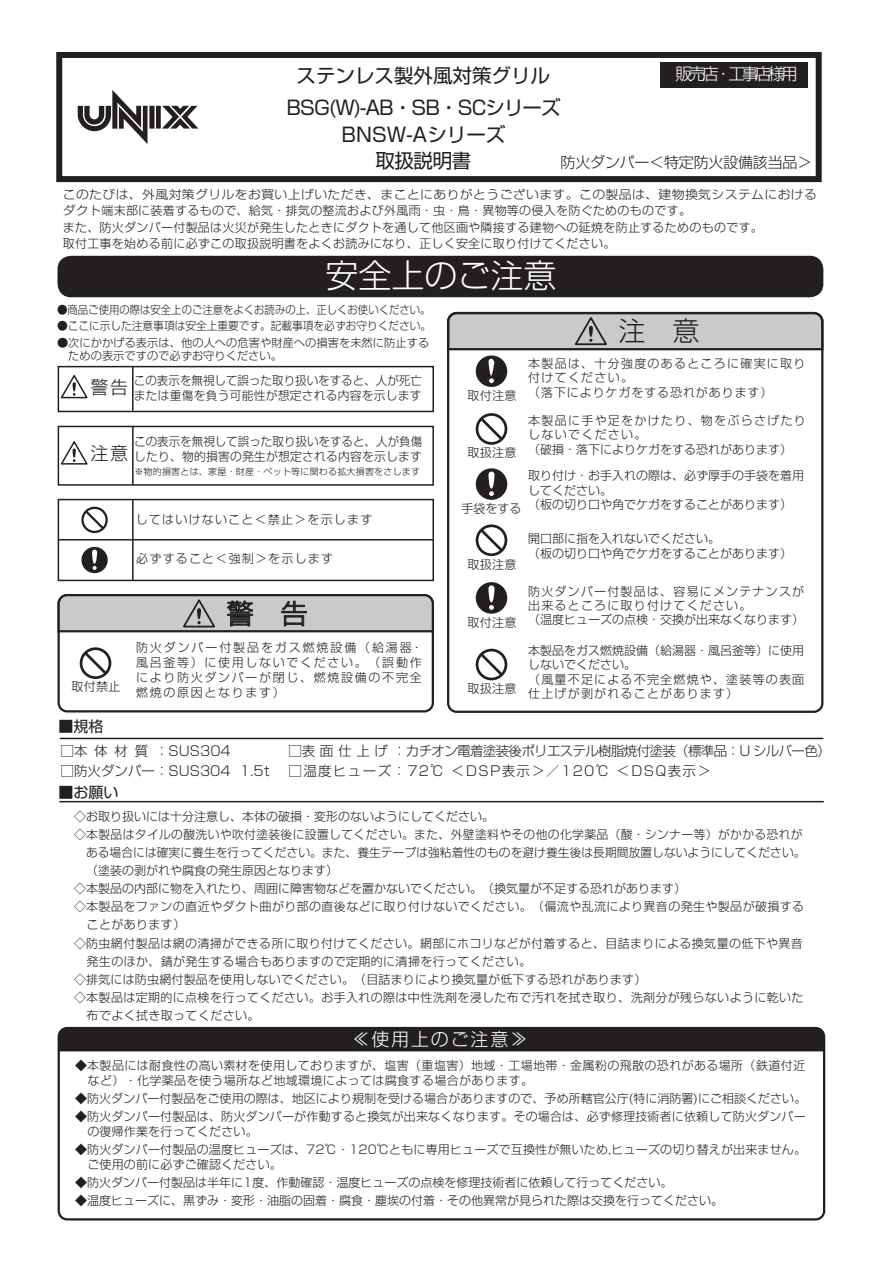
<style>
.page{position:relative;width:893px;height:1263px;background:#fff}
.page>*{position:absolute;margin:0;border:0;box-sizing:border-box;transform-origin:0 0}
.t1{font:300 33px "Shin Go Pro";color:#fff}
.t2{font:300 27px "Shin Go Pro";color:#231f20}
.t3{font:19.5px "Shin Go Pro";color:#231f20}
.t4{font:19.5px "Shin Go Pro";letter-spacing:-.05em;color:#231f20}
.t5{font:300 18px "Shin Go Pro";letter-spacing:.1em;color:#fff}
.t6{font:300 18px "Shin Go Pro";color:#231f20}
.t7{font:300 16.5px "Shin Go Pro";letter-spacing:-.2em;color:#fff}
.t8{font:300 15px "Shin Go Pro";letter-spacing:-.015em;color:#231f20}
.t9{font:15px "Shin Go Pro";color:#231f20}
.t10{font:300 13.5px "Shin Go Pro";letter-spacing:-.05em;color:#231f20}
.t11{font:300 13.5px "Shin Go Pro";color:#231f20}
.t12{font:300 13.5px "Shin Go Pro";letter-spacing:.1em;color:#231f20}
.t13{font:300 12px/15px "Shin Go Pro";letter-spacing:.025em;color:#231f20}
.t14{font:300 12px/14.4px "Shin Go Pro";color:#231f20}
.t15{font:300 12px/16.5px "Shin Go Pro";letter-spacing:.025em;color:#231f20;scale:1.07 1}
.t16{font:300 12px/14.4px "Shin Go Pro";letter-spacing:.1em;color:#231f20}
.t17{font:300 12px "Shin Go Pro";letter-spacing:.005em;color:#231f20}
.t18{font:300 12px/14.4px "Shin Go Pro";letter-spacing:.105em;color:#231f20}
.t19{font:300 12px/15px "Shin Go Pro";letter-spacing:.14em;color:#231f20}
.t20{font:300 12px/15px "Shin Go Pro";letter-spacing:.025em;color:#231f20;scale:.96 1}
.t21{font:300 12px/15px "Shin Go Pro";color:#231f20;scale:.96 1}
.t22{font:300 11.25px/13.5px "Shin Go Pro";color:#231f20}
.t23{font:300 11.25px "Shin Go Pro";color:#231f20;scale:.94 1}
.t24{font:300 11.25px "Shin Go Pro";color:#231f20;scale:.96 1}
.t25{font:300 9px "Shin Go Pro";letter-spacing:.025em;color:#231f20}
</style>
<div class="page">
<div style="left:56px;top:52px;width:766px;height:130px;border:6px solid #231f20"></div>
<div style="left:661px;top:62px;width:147px;height:25px;background:#231f20"></div>
<svg style="left:78px;top:90px;width:70px;height:54px"></svg>
<div style="left:149px;top:106px;width:6px;height:23px;background:#231f20"></div>
<div style="left:156px;top:106px;width:5px;height:23px;background:#231f20"></div>
<svg style="left:162px;top:106px;width:36px;height:23px"></svg>
<div style="left:58px;top:256px;width:765px;height:41px;background:#231f20;border-radius:14px"></div>
<hr style="left:60px;top:738px;width:763px;height:1px;background:#231f20">
<div style="left:58px;top:499px;width:376px;height:82px;border:2px solid #231f20"></div>
<hr style="left:58px;top:539px;width:375px;height:1px;background:#231f20">
<hr style="left:132px;top:500px;width:2px;height:80px;background:#231f20">
<div style="left:58px;top:366px;width:376px;height:46px;border:2px solid #231f20"></div>
<hr style="left:132px;top:367px;width:2px;height:44px;background:#231f20">
<div style="left:58px;top:426px;width:376px;height:60px;border:2px solid #231f20"></div>
<hr style="left:132px;top:427px;width:2px;height:58px;background:#231f20">
<div style="left:81px;top:507px;width:27px;height:26px;border:2px solid #231f20;border-radius:50%"></div>
<svg style="left:83px;top:508px;width:23px;height:23px"></svg>
<div style="left:81px;top:547px;width:27px;height:26px;background:#231f20;border-radius:50%"></div>
<svg style="left:93px;top:566px;width:4px;height:4px"></svg>
<div style="left:92px;top:550px;width:5px;height:14px;background:#fff;border-radius:3px"></div>
<svg style="left:59px;top:373px;width:29px;height:27px"></svg>
<svg style="left:59px;top:439px;width:29px;height:27px"></svg>
<div style="left:80px;top:647px;width:31px;height:32px;border:3px solid #231f20;border-radius:50%"></div>
<svg style="left:82px;top:649px;width:27px;height:28px"></svg>
<div style="left:58px;top:594px;width:376px;height:118px;border:2px solid #231f20;border-radius:9px"></div>
<svg style="left:57px;top:594px;width:377px;height:39px;background:#aaabad"></svg>
<div style="left:476px;top:413px;width:31px;height:32px;border:3px solid #231f20;border-radius:50%"></div>
<svg style="left:478px;top:415px;width:27px;height:28px"></svg>
<div style="left:476px;top:355px;width:31px;height:32px;background:#231f20;border-radius:50%"></div>
<svg style="left:488px;top:359px;width:7px;height:24px"></svg>
<div style="left:476px;top:524px;width:31px;height:32px;border:3px solid #231f20;border-radius:50%"></div>
<svg style="left:478px;top:526px;width:27px;height:28px"></svg>
<div style="left:476px;top:468px;width:31px;height:32px;background:#231f20;border-radius:50%"></div>
<svg style="left:489px;top:491px;width:5px;height:5px"></svg>
<div style="left:488px;top:472px;width:6px;height:16px;background:#fff;border-radius:3px"></div>
<div style="left:476px;top:649px;width:31px;height:31px;border:3px solid #231f20;border-radius:50%"></div>
<svg style="left:478px;top:651px;width:27px;height:27px"></svg>
<div style="left:476px;top:582px;width:31px;height:32px;background:#231f20;border-radius:50%"></div>
<svg style="left:489px;top:605px;width:5px;height:5px"></svg>
<div style="left:488px;top:585px;width:6px;height:17px;background:#fff;border-radius:3px"></div>
<svg style="left:447px;top:311px;width:377px;height:40px;background:#bdbec0"></svg>
<div style="left:447px;top:312px;width:376px;height:401px;border:2px solid #231f20;border-radius:9px"></div>
<div style="left:58px;top:1027px;width:767px;height:193px;border:2px solid #231f20;border-radius:9px"></div>
<div style="left:59px;top:1028px;width:765px;height:23px;background:#231f20"></div>
<hr style="left:59px;top:801px;width:765px;height:1px;background:#231f20">
<h3 class="t3" style="left:297px;top:60px;width:255px">ステンレス製外風対策グリル</h3>
<h3 class="t7" style="left:676px;top:60px;width:124px">販売店・工事店様用</h3>
<h3 class="t3" style="left:341px;top:118px;width:165px">BNSW-Aシリーズ</h3>
<p class="t8" style="left:561px;top:150px;width:253px">防火ダンパー＜特定防火設備該当品＞</p>
<h3 class="t4" style="left:286px;top:92px;width:276px">BSG(W)-AB・SB・SCシリーズ</h3>
<h3 class="t3" style="left:375px;top:145px;width:98px">取扱説明書</h3>
<p class="t15" style="left:63px;top:185px;width:706px">このたびは、外風対策グリルをお買い上げいただき、まことにありがとうございます。この製品は、建物換気システムにおけるダクト端末部に装着するもので、給気・排気の整流および外風雨・虫・鳥・異物等の侵入を防ぐためのものです。<br>また、防火ダンパー付製品は火災が発生したときにダクトを通して他区画や隣接する建物への延焼を防止するためのものです。<br>取付工事を始める前に必ずこの取扱説明書をよくお読みになり、正しく安全に取り付けてください。</p>
<h1 class="t1" style="left:325px;top:248px;width:232px">安全上のご注意</h1>
<p class="t23" style="left:57px;top:300px;width:399px">●商品ご使用の際は安全上のご注意をよくお読みの上、正しくお使いください。</p>
<p class="t24" style="left:57px;top:317px;width:391px">●ここに示した注意事項は安全上重要です。記載事項を必ずお守りください。</p>
<p class="t22" style="left:57px;top:334px;width:374px">●次にかかげる表示は、他の人への危害や財産への損害を未然に防止する　ための表示ですので必ずお守りください。</p>
<h3 class="t6" style="left:90px;top:372px;width:39px">警告</h3>
<p class="t20" style="left:134px;top:371px;width:302px">この表示を無視して誤った取り扱いをすると、人が死亡または重傷を負う可能性が想定される内容を示します</p>
<p class="t21" style="left:134px;top:432px;width:302px">この表示を無視して誤った取り扱いをすると、人が負傷したり、物的損害の発生が想定される内容を示します</p>
<h3 class="t6" style="left:90px;top:438px;width:39px">注意</h3>
<p class="t25" style="left:134px;top:464px;width:287px">※物的損害とは、家屋・財産・ペット等に関わる拡大損害をさします</p>
<p class="t16" style="left:136px;top:511px;width:238px">してはいけないこと＜禁止＞を示します</p>
<p class="t16" style="left:136px;top:550px;width:198px">必ずすること＜強制＞を示します</p>
<p class="t13" style="left:72px;top:677px;width:50px">取付禁止</p>
<p class="t9" style="left:58px;top:714px;width:47px">■規格</p>
<h2 class="t2" style="left:227px;top:591px;width:82px">警　告</h2>
<p class="t19" style="left:136px;top:638px;width:287px">防火ダンパー付製品をガス燃焼設備（給湯器･風呂釜等）に使用しないでください。（誤動作により防火ダンパーが閉じ、燃焼設備の不完全</p>
<p class="t19" style="left:136px;top:683px;width:150px">燃焼の原因となります）</p>
<p class="t13" style="left:467px;top:386px;width:50px">取付注意</p>
<p class="t13" style="left:467px;top:444px;width:50px">取扱注意</p>
<p class="t13" style="left:461px;top:500px;width:61px">手袋をする</p>
<p class="t13" style="left:467px;top:555px;width:50px">取扱注意</p>
<p class="t13" style="left:467px;top:613px;width:50px">取付注意</p>
<p class="t13" style="left:467px;top:680px;width:50px">取扱注意</p>
<h2 class="t2" style="left:618px;top:309px;width:82px">注　意</h2>
<p class="t18" style="left:528px;top:355px;width:279px">本製品は、十分強度のあるところに確実に取り付けてください。<br>（落下によりケガをする恐れがあります）</p>
<p class="t18" style="left:528px;top:412px;width:279px">本製品に手や足をかけたり、物をぶらさげたりしないでください。<br>（破損・落下によりケガをする恐れがあります）</p>
<p class="t14" style="left:528px;top:467px;width:277px">取り付け・お手入れの際は、必ず厚手の手袋を着用してください。<br>（板の切り口や角でケガをすることがあります）</p>
<p class="t14" style="left:528px;top:530px;width:265px">開口部に指を入れないでください。<br>（板の切り口や角でケガをすることがあります）</p>
<p class="t16" style="left:528px;top:582px;width:277px">防火ダンパー付製品は、容易にメンテナンスが出来るところに取り付けてください。<br>（温度ヒューズの点検・交換が出来なくなります）</p>
<p class="t16" style="left:528px;top:642px;width:277px">本製品をガス燃焼設備（給湯器・風呂釜等）に使用しないでください。<br>（風量不足による不完全燃焼や、塗装等の表面仕上げが剥がれることがあります）</p>
<p class="t10" style="left:289px;top:740px;width:544px">□表面仕上げ：カチオン電着塗装後ポリエステル樹脂焼付塗装（標準品：U シルバー色）</p>
<p class="t12" style="left:289px;top:760px;width:424px">□温度ヒューズ：72℃ ＜DSP表示＞／120℃ ＜DSQ表示＞</p>
<p class="t14" style="left:74px;top:808px;width:422px">◇お取り扱いには十分注意し、本体の破損・変形のないようにしてください。</p>
<p class="t13" style="left:74px;top:826px;width:730px">◇本製品はタイルの酸洗いや吹付塗装後に設置してください。また、外壁塗料やその他の化学薬品（酸・シンナー等）がかかる恐れが</p>
<p class="t17" style="left:86px;top:843px;width:721px">ある場合には確実に養生を行ってください。また、養生テープは強粘着性のものを避け養生後は長期間放置しないようにしてください。</p>
<p class="t14" style="left:74px;top:862px;width:265px">　（塗装の剥がれや腐食の発生原因となります）</p>
<p class="t14" style="left:74px;top:880px;width:614px">◇本製品の内部に物を入れたり、周囲に障害物などを置かないでください。（換気量が不足する恐れがあります）</p>
<p class="t13" style="left:74px;top:898px;width:731px">◇本製品をファンの直近やダクト曲がり部の直後などに取り付けないでください。（偏流や乱流により異音の発生や製品が破損する</p>
<p class="t13" style="left:74px;top:916px;width:113px">　ことがあります）</p>
<p class="t13" style="left:74px;top:934px;width:730px">◇防虫網付製品は網の清掃ができる所に取り付けてください。網部にホコリなどが付着すると、目詰まりによる換気量の低下や異音</p>
<p class="t13" style="left:74px;top:952px;width:458px">　発生のほか、錆が発生する場合もありますので定期的に清掃を行ってください。</p>
<p class="t13" style="left:74px;top:970px;width:574px">◇排気には防虫網付製品を使用しないでください。（目詰まりにより換気量が低下する恐れがあります）</p>
<p class="t13" style="left:74px;top:988px;width:731px">◇本製品は定期的に点検を行ってください。お手入れの際は中性洗剤を浸した布で汚れを拭き取り、洗剤分が残らないように乾いた</p>
<p class="t13" style="left:74px;top:1006px;width:187px">　布でよく拭き取ってください。</p>
<p class="t13" style="left:75px;top:1056px;width:731px">◆本製品には耐食性の高い素材を使用しておりますが、塩害（重塩害）地域・工場地帯・金属粉の飛散の恐れがある場所（鉄道付近　など）・化学薬品を使う場所など地域環境によっては腐食する場合があります。</p>
<p class="t17" style="left:75px;top:1088px;width:733px">◆防火ダンパー付製品をご使用の際は、地区により規制を受ける場合がありますので、予め所轄官公庁(特に消防署)にご相談ください。</p>
<p class="t13" style="left:75px;top:1107px;width:732px">◆防火ダンパー付製品は、防火ダンパーが作動すると換気が出来なくなります。その場合は、必ず修理技術者に依頼して防火ダンパー　の復帰作業を行ってください。</p>
<p class="t13" style="left:75px;top:1140px;width:732px">◆防火ダンパー付製品の温度ヒューズは、72℃・120℃ともに専用ヒューズで互換性が無いため,ヒューズの切り替えが出来ません。　ご使用の前に必ずご確認ください。</p>
<p class="t14" style="left:75px;top:1173px;width:599px">◆防火ダンパー付製品は半年に1度、作動確認・温度ヒューズの点検を修理技術者に依頼して行ってください。</p>
<p class="t14" style="left:75px;top:1191px;width:649px">◆温度ヒューズに、黒ずみ・変形・油脂の固着・腐食・塵埃の付着・その他異常が見られた際は交換を行ってください。</p>
<p class="t11" style="left:61px;top:740px;width:172px">□本体材質：SUS304</p>
<p class="t11" style="left:61px;top:760px;width:211px">□防火ダンパー：SUS304 1.5t</p>
<p class="t9" style="left:58px;top:780px;width:61px">■お願い</p>
<h3 class="t5" style="left:352px;top:1024px;width:178px">≪使用上のご注意≫</h3>
</div>
